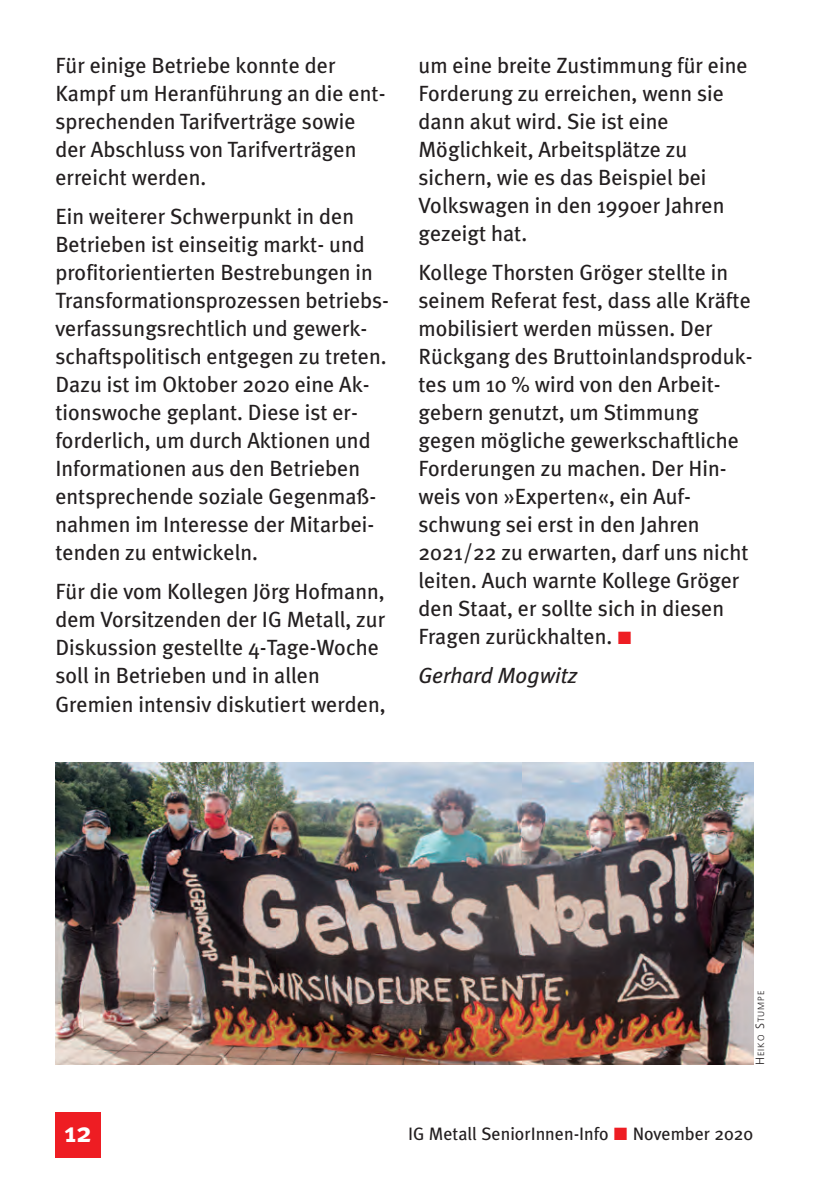
<style>
.page{position:relative;width:837px;height:1188px;background:#fff}
.page>*{position:absolute;margin:0;border:0;box-sizing:border-box;transform-origin:0 0}
.t1{font:700 28px "Meta Plus";color:#fff}
.t2{font:22px/28px "Meta Plus";color:#231f20}
.t3{font:italic 22px "Meta Plus";color:#231f20}
.t4{font:18px "Meta Plus";color:#231f20}
.t5{font:300 9px "Frutiger";letter-spacing:.11em;color:#231f20}
.s1{font-size:12px}
</style>
<div class="page">
<img style="left:55px;top:762px;width:699px;height:396px">
<svg style="left:614px;top:1128px;width:13px;height:12px"></svg>
<p class="t2" style="left:55px;top:51px;width:331px">Für einige Betriebe konnte der<br>Kampf um Heranführung an die ent&shy;sprechenden Tarifverträge sowie der Abschluss von Tarifverträgen erreicht werden.</p>
<p class="t2" style="left:55px;top:202px;width:335px">Ein weiterer Schwerpunkt in den Betrieben ist einseitig markt- und profitorientierten Bestrebungen in Transformationsprozessen betriebs&shy;verfassungsrechtlich und gewerk&shy;schaftspolitisch entgegen zu treten.<br>Dazu ist im Oktober 2020 eine Ak&shy;tionswoche geplant. Diese ist er&shy;forderlich, um durch Aktionen und Informationen aus den Betrieben entsprechende soziale Gegenmaß&shy;nahmen im Interesse der Mitarbei&shy;tenden zu entwickeln.</p>
<p class="t2" style="left:55px;top:578px;width:331px">Für die vom Kollegen Jörg Hofmann, dem Vorsitzenden der IG Metall, zur Diskussion gestellte 4-Tage-Woche soll in Betrieben und in allen Gremien intensiv diskutiert werden,</p>
<p class="t2" style="left:418px;top:51px;width:330px">um eine breite Zustimmung für eine<br>Forderung zu erreichen, wenn sie dann akut wird. Sie ist eine<br>Möglichkeit, Arbeitsplätze zu sichern, wie es das Beispiel bei<br>Volkswagen in den 1990er Jahren gezeigt hat.</p>
<p class="t2" style="left:418px;top:259px;width:335px">Kollege Thorsten Gröger stellte in seinem Referat fest, dass alle Kräfte mobilisiert werden müssen. Der<br>Rückgang des Bruttoinlandsproduk&shy;tes um 10 % wird von den Arbeit&shy;gebern genutzt, um Stimmung gegen mögliche gewerkschaftliche<br>Forderungen zu machen. Der Hin&shy;weis von »Experten«, ein Auf&shy;schwung sei erst in den Jahren<br>2021/22 zu erwarten, darf uns nicht leiten. Auch warnte Kollege Gröger den Staat, er sollte sich in diesen<br>Fragen zurückhalten.</p>
<p class="t3" style="left:418px;top:663px;width:160px">Gerhard Mogwitz</p>
<p class="t5" style="left:757px;top:1065px;width:76px;rotate:-90deg"><span class="s1">H</span>EIKO <span class="s1">S</span>TUMPE</p>
<p class="t1" style="left:65px;top:1116px;width:28px">12</p>
<p class="t4" style="left:408px;top:1123px;width:202px">IG Metall SeniorInnen-Info</p>
<p class="t4" style="left:632px;top:1123px;width:122px">November 2020</p>
</div>
